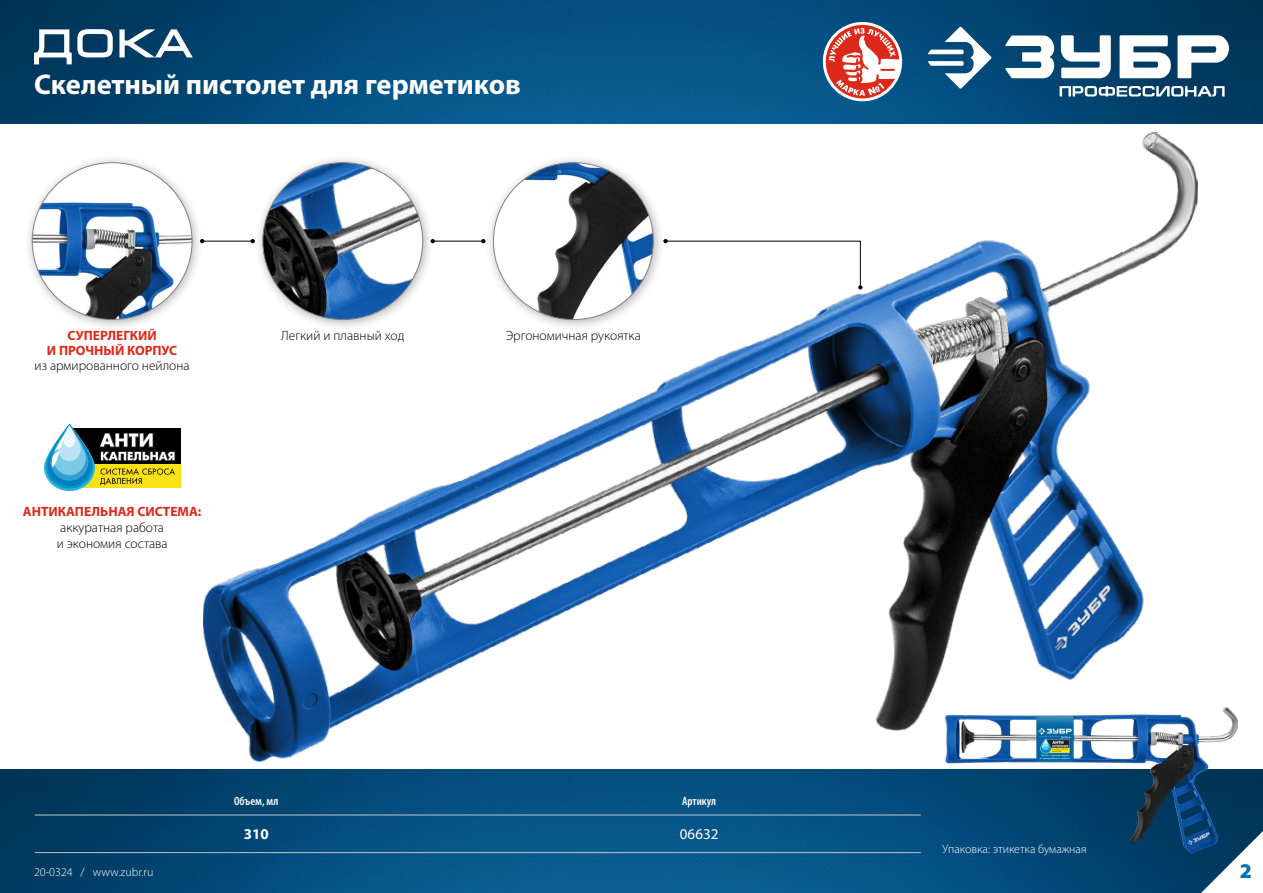
<style>
.page{position:relative;width:1263px;height:893px;background:#fff}
.page>*{position:absolute;margin:0;border:0;box-sizing:border-box;transform-origin:0 0}
.t1{font:700 28.5px "Myriad Pro";color:#fff}
.t2{font:900 21px "Myriad Pro";color:#0074b7}
.t3{font:15px "Myriad Pro";color:#fff}
.t4{font:700 15px "Myriad Pro";color:#fff}
.t5{font:300 13.5px/16.2px "Myriad Pro";color:#000}
.t6{font:700 13.5px "Myriad Pro";color:#dc291a}
.t7{font:300 12px "Myriad Pro";color:#fff}
.t8{font:600 condensed 12px "Myriad Pro";color:#fff}
</style>
<div class="page">
<img style="left:199px;top:123px;width:1000px;height:639px">
<img style="left:0;top:0;width:1263px;height:123px">
<img style="left:0;top:769px;width:1263px;height:123px">
<svg style="left:927px;top:27px;width:64px;height:62px"></svg>
<svg style="left:1004px;top:35px;width:225px;height:43px"></svg>
<svg style="left:1059px;top:86px;width:165px;height:11px"></svg>
<svg style="left:1201px;top:831px;width:62px;height:62px"></svg>
<svg style="left:823px;top:22px;width:79px;height:79px"></svg>
<div style="left:826px;top:25px;width:73px;height:73px;background:#dc291a;border-radius:50%"></div>
<svg style="left:829px;top:28px;width:72px;height:68px"></svg>
<hr style="left:35px;top:815px;width:443px;height:1px;background:#c4c4c5">
<hr style="left:478px;top:815px;width:443px;height:1px;background:#c4c4c5">
<hr style="left:35px;top:852px;width:443px;height:1px;background:#c4c4c5">
<hr style="left:478px;top:852px;width:443px;height:1px;background:#c4c4c5">
<img style="left:945px;top:707px;width:292px;height:146px">
<svg style="left:32px;top:28px;width:162px;height:38px"></svg>
<div style="left:485px;top:154px;width:180px;height:178px;background:#000;opacity:.3"></div>
<img style="left:493px;top:163px;width:160px;height:157px">
<div style="left:254px;top:154px;width:181px;height:178px;background:#000;opacity:.3"></div>
<img style="left:263px;top:163px;width:160px;height:157px">
<svg style="left:663px;top:239px;width:199px;height:51px"></svg>
<hr style="left:202px;top:241px;width:51px;height:1px;background:#000">
<svg style="left:251px;top:239px;width:4px;height:4px"></svg>
<hr style="left:433px;top:241px;width:50px;height:1px;background:#000">
<svg style="left:481px;top:239px;width:4px;height:4px"></svg>
<svg style="left:431px;top:239px;width:4px;height:4px"></svg>
<div style="left:23px;top:154px;width:181px;height:178px;background:#000;opacity:.3"></div>
<div style="left:32px;top:163px;width:160px;height:157px;background:#fff;border-radius:50%"></div>
<img style="left:32px;top:191px;width:160px;height:129px">
<svg style="left:44px;top:425px;width:137px;height:67px"></svg>
<h1 class="t1" style="left:34px;top:66px;width:488px">Скелетный пистолет для герметиков</h1>
<p class="t6" style="left:68px;top:326px;width:91px">СУПЕРЛЕГКИЙ</p>
<p class="t5" style="left:281px;top:327px;width:125px">Легкий и плавный ход</p>
<p class="t5" style="left:506px;top:327px;width:137px">Эргономичная рукоятка</p>
<p class="t6" style="left:47px;top:341px;width:132px">И ПРОЧНЫЙ КОРПУС</p>
<p class="t5" style="left:35px;top:357px;width:157px">из армированного нейлона</p>
<p class="t6" style="left:23px;top:502px;width:180px">АНТИКАПЕЛЬНАЯ СИСТЕМА:</p>
<p class="t5" style="left:57px;top:519px;width:112px">аккуратная работа и экономия состава</p>
<p class="t7" style="left:34px;top:865px;width:121px">20-0324 / www.zubr.ru</p>
<p class="t8" style="left:234px;top:794px;width:46px">Объем, мл</p>
<p class="t8" style="left:682px;top:794px;width:35px">Артикул</p>
<p class="t4" style="left:244px;top:825px;width:26px">310</p>
<p class="t3" style="left:680px;top:825px;width:40px">06632</p>
<p class="t7" style="left:942px;top:842px;width:146px">Упаковка: этикетка бумажная</p>
<h2 class="t2" style="left:1240px;top:856px;width:14px">2</h2>
</div>
